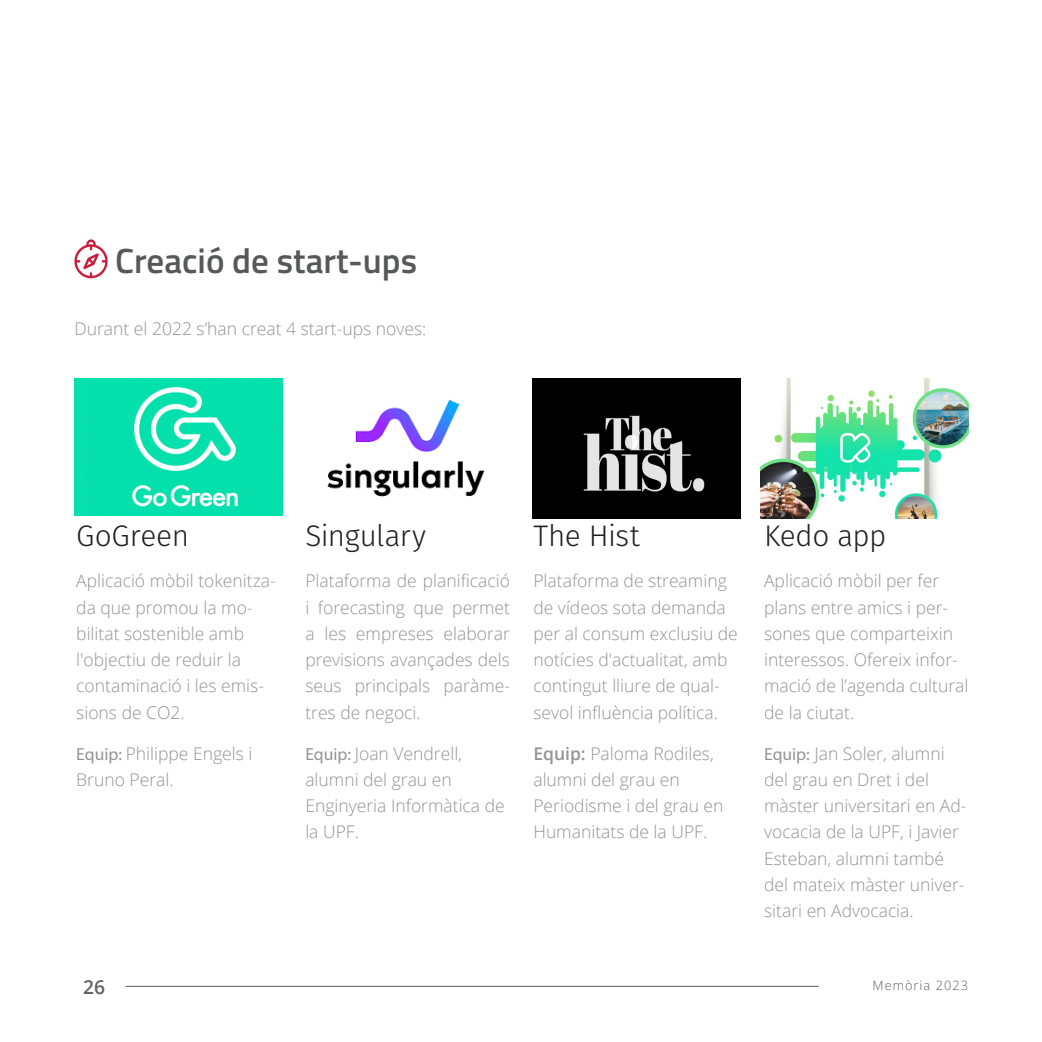
<style>
.page{position:relative;width:1042px;height:1042px;background:#fff}
.page>*{position:absolute;margin:0;border:0;box-sizing:border-box;transform-origin:0 0}
.H1_Large{font:600 35px "Titillium Web";color:#57585a}
.Headline_17_25_Left{font:300 29.75px "Fira Sans";letter-spacing:-.015em;color:#231f20}
.t1{font:600 19.25px "Open Sans";color:#616164}
.Body{font:300 17.5px/26.2px "Open Sans";color:#939394}
.t2{font:300 12.78px "Open Sans";letter-spacing:.08em;color:#616164}
.s1{font-family:"Myriad Pro";font-weight:400}
.s2{font-weight:600}
</style>
<div class="page">
<hr style="left:126px;top:986px;width:693px;height:1px;background:#57585a">
<svg style="left:74px;top:239px;width:34px;height:39px"></svg>
<div style="left:74px;top:378px;width:208px;height:140px;background:linear-gradient(to right,#fff,#fff)"></div>
<img style="left:74px;top:378px;width:208px;height:137px">
<img style="left:327px;top:399px;width:158px;height:98px">
<img style="left:532px;top:378px;width:208px;height:140px">
<img style="left:761px;top:378px;width:208px;height:140px">
<p class="H1_Large" style="left:115px;top:234px;width:304px">Creació de start-ups</p>
<p class="Body" style="left:74px;top:315px;width:353px">Durant el 2022 s’han creat 4 start-ups noves:</p>
<p class="Headline_17_25_Left" style="left:76px;top:514px;width:114px">GoGreen</p>
<p class="Body" style="left:76px;top:567px;width:201px">Aplicació mòbil tokenitza&shy;da que promou la mo&shy;bilitat sostenible amb l'objectiu de reduir la contaminació i les emis&shy;sions de CO2.</p>
<p class="Body" style="left:76px;top:740px;width:178px"><span class="s1">Equip:</span> Philippe Engels i<br>Bruno Peral.</p>
<p class="Headline_17_25_Left" style="left:305px;top:514px;width:122px">Singulary</p>
<p class="Body" style="left:305px;top:567px;width:206px;text-align:justify">Plataforma de planificació i forecasting que permet a les empreses elaborar previsions avançades dels seus principals paràme&shy;tres de negoci.</p>
<p class="Body" style="left:305px;top:740px;width:201px"><span class="s1">Equip:</span> Joan Vendrell, alumni del grau en<br>Enginyeria Informàtica de la UPF.</p>
<p class="Headline_17_25_Left" style="left:533px;top:514px;width:108px">The Hist</p>
<p class="Body" style="left:533px;top:567px;width:206px">Plataforma de streaming de vídeos sota demanda per al consum exclusiu de notícies d'actualitat, amb contingut lliure de qual&shy;sevol influència política.</p>
<p class="Body" style="left:533px;top:740px;width:192px"><span class="s2">Equip:</span> Paloma Rodiles, alumni del grau en<br>Periodisme i del grau en<br>Humanitats de la UPF.</p>
<p class="Headline_17_25_Left" style="left:764px;top:514px;width:124px">Kedo app</p>
<p class="Body" style="left:764px;top:567px;width:206px">Aplicació mòbil per fer plans entre amics i per&shy;sones que comparteixin interessos. Ofereix infor&shy;mació de l’agenda cultural de la ciutat.</p>
<p class="Body" style="left:764px;top:740px;width:204px"><span class="s1">Equip:</span> Jan Soler, alumni del grau en Dret i del màster universitari en Ad&shy;vocacia de la UPF, i Javier<br>Esteban, alumni també del mateix màster univer&shy;sitari en Advocacia.</p>
<p class="t1" style="left:83px;top:973px;width:23px">26</p>
<p class="t2" style="left:872px;top:977px;width:97px">Memòria 2023</p>
</div>
